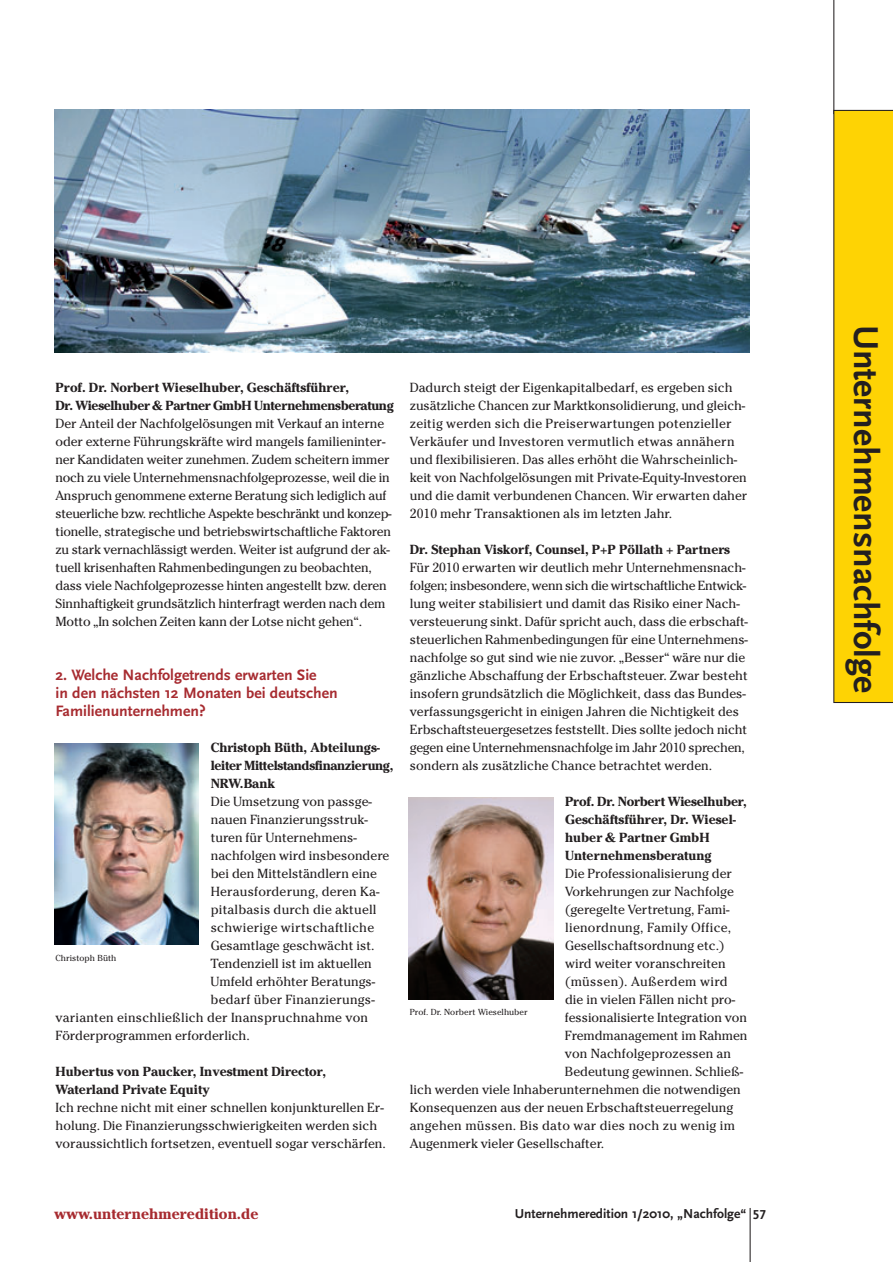
<style>
.page{position:relative;width:893px;height:1263px;background:#fff}
.page>*{position:absolute;margin:0;border:0;box-sizing:border-box;transform-origin:0 0}
.t1{font:700 36px "Scala Sans";color:#231f20}
.t2{font:700 15.75px/18px "Scala Sans";color:#a72b30}
.t3{font:700 15px "Cheltenham";color:#a72b30}
.t4{font:700 13.5px "Scala Sans";color:#231f20}
.t5{font:13.2px/18px "Cheltenham";color:#231f20}
.t6{font:700 13.2px/18px "Cheltenham";color:#231f20}
.t7{font:700 13.2px/18px "Cheltenham";letter-spacing:-.03em;color:#231f20}
.t8{font:13.2px "Cheltenham";letter-spacing:.02em;color:#231f20}
.t9{font:13.2px "Cheltenham";letter-spacing:.025em;color:#231f20}
.t10{font:8.7px "Cheltenham";color:#231f20}
.s1{font-family:"Scala Sans Figures"}
</style>
<div class="page">
<hr style="left:749px;top:1208px;width:2px;height:54px;background:#231f20">
<svg style="left:833px;top:0;width:59px;height:703px;background:#f9d62c"></svg>
<img style="left:54px;top:744px;width:145px;height:201px">
<img style="left:408px;top:798px;width:145px;height:201px">
<img style="left:54px;top:110px;width:696px;height:242px">
<p class="t7" style="left:56px;top:380px;width:340px">Prof. Dr. Norbert Wieselhuber, Geschäftsführer,<br>Dr. Wieselhuber &amp; Partner GmbH Unternehmensberatung</p>
<p class="t5" style="left:56px;top:416px;width:338px">Der Anteil der Nachfolgelösungen mit Verkauf an interne oder externe Führungskräfte wird mangels familieninter&shy;ner Kandidaten weiter zunehmen. Zudem scheitern immer noch zu viele Unternehmensnachfolgeprozesse, weil die in Anspruch genommene externe Beratung sich lediglich auf steuerliche bzw. rechtliche Aspekte beschränkt und konzep - tionelle, strategische und betriebswirtschaftliche Faktoren zu stark vernachlässigt werden. Weiter ist aufgrund der ak&shy;tuell krisenhaften Rahmenbedingungen zu beobachten, dass viele Nachfolgeprozesse hinten angestellt bzw. deren Sinnhaftigkeit grundsätzlich hinterfragt werden nach dem Motto „In solchen Zeiten kann der Lotse nicht gehen“.</p>
<p class="t2" style="left:56px;top:667px;width:284px">2. Welche Nachfolgetrends erwarten Sie<br>in den nächsten 12 Monaten bei deutschen<br>Familienunternehmen?</p>
<p class="t7" style="left:211px;top:740px;width:184px">Christoph Büth, Abteilungs&shy;leiter Mittelstandsfinanzierung,<br>NRW.Bank</p>
<p class="t5" style="left:211px;top:794px;width:163px">Die Umsetzung von passge -</p>
<p class="t5" style="left:211px;top:812px;width:159px">nauen Finanzierungsstruk -</p>
<p class="t5" style="left:211px;top:830px;width:148px">turen für Unternehmens -</p>
<p class="t5" style="left:211px;top:848px;width:180px">nachfolgen wird insbesondere</p>
<p class="t5" style="left:211px;top:866px;width:168px">bei den Mittelständlern eine</p>
<p class="t5" style="left:211px;top:884px;width:170px">Herausforderung, deren Ka -</p>
<p class="t5" style="left:211px;top:902px;width:167px">pitalbasis durch die aktuell</p>
<p class="t8" style="left:211px;top:923px;width:165px">schwierige wirtschaftliche</p>
<p class="t5" style="left:211px;top:938px;width:165px">Gesamtlage geschwächt ist.</p>
<p class="t5" style="left:211px;top:956px;width:163px">Tendenziell ist im aktuellen</p>
<p class="t5" style="left:211px;top:974px;width:166px">Umfeld erhöhter Beratungs -</p>
<p class="t5" style="left:211px;top:992px;width:166px">bedarf über Finanzierungs -</p>
<p class="t5" style="left:56px;top:1010px;width:314px">varianten einschließlich der Inanspruchnahme von</p>
<p class="t5" style="left:56px;top:1028px;width:196px">Förderprogrammen erforderlich.</p>
<p class="t6" style="left:56px;top:1064px;width:272px">Hubertus von Paucker, Investment Director,<br>Waterland Private Equity</p>
<p class="t5" style="left:56px;top:1100px;width:332px">Ich rechne nicht mit einer schnellen konjunkturellen Er&shy;holung. Die Finanzierungsschwierigkeiten werden sich voraussichtlich fortsetzen, eventuell sogar verschärfen.</p>
<p class="t10" style="left:55px;top:955px;width:63px">Christoph Büth</p>
<p class="t5" style="left:410px;top:380px;width:339px">Dadurch steigt der Eigenkapitalbedarf, es ergeben sich zusätzliche Chancen zur Marktkonsolidierung, und gleich - zeitig werden sich die Preiserwartungen potenzieller Verkäufer und Investoren vermutlich etwas annähern und flexibilisieren. Das alles erhöht die Wahrscheinlich&shy;keit von Nachfolgelösungen mit Private-Equity-Investoren und die damit verbundenen Chancen. Wir erwarten daher 2010 mehr Transaktionen als im letzten Jahr.</p>
<p class="t6" style="left:410px;top:542px;width:322px">Dr. Stephan Viskorf, Counsel, P+P Pöllath + Partners</p>
<p class="t5" style="left:410px;top:560px;width:340px">Für 2010 erwarten wir deutlich mehr Unternehmensnach - folgen; insbesondere, wenn sich die wirtschaftliche Entwick - lung weiter stabilisiert und damit das Risiko einer Nach - versteuerung sinkt. Dafür spricht auch, dass die erb schaft - steuerlichen Rahmenbedingungen für eine Unterneh mens - nachfolge so gut sind wie nie zuvor. „Besser“ wäre nur die gänzliche Abschaffung der Erbschaftsteuer. Zwar besteht insofern grundsätzlich die Möglichkeit, dass das Bundes&shy;verfassungsgericht in einigen Jahren die Nichtigkeit des Erbschaftsteuergesetzes feststellt. Dies sollte jedoch nicht gegen eine Unternehmensnachfolge im Jahr 2010 sprechen, sondern als zusätzliche Chance betrachtet werden.</p>
<p class="t6" style="left:565px;top:794px;width:183px">Prof. Dr. Norbert Wieselhuber,<br>Geschäftsführer, Dr. Wiesel&shy;huber &amp; Partner GmbH<br>Unternehmensberatung</p>
<p class="t5" style="left:565px;top:866px;width:168px">Die Professionalisierung der</p>
<p class="t5" style="left:565px;top:884px;width:170px">Vorkehrungen zur Nachfolge</p>
<p class="t5" style="left:565px;top:902px;width:166px">(geregelte Vertretung, Fami-</p>
<p class="t8" style="left:565px;top:923px;width:168px">lienordnung, Family Office,</p>
<p class="t5" style="left:565px;top:938px;width:161px">Gesellschaftsordnung etc.)</p>
<p class="t5" style="left:565px;top:956px;width:162px">wird weiter voranschreiten</p>
<p class="t9" style="left:565px;top:977px;width:164px">(müssen). Außerdem wird</p>
<p class="t5" style="left:565px;top:992px;width:172px">die in vielen Fällen nicht pro-</p>
<p class="t5" style="left:565px;top:1010px;width:184px">fessionalisierte Integration von</p>
<p class="t5" style="left:565px;top:1028px;width:184px">Fremdmanagement im Rahmen</p>
<p class="t5" style="left:565px;top:1046px;width:168px">von Nachfolgepro zessen an</p>
<p class="t5" style="left:565px;top:1064px;width:180px">Bedeutung gewinnen. Schließ-</p>
<p class="t5" style="left:410px;top:1082px;width:332px">lich werden viele Inhaberunternehmen die notwen digen</p>
<p class="t5" style="left:410px;top:1100px;width:325px">Konsequenzen aus der neuen Erbschaftsteuerregelung</p>
<p class="t8" style="left:410px;top:1121px;width:327px">angehen müssen. Bis dato war dies noch zu wenig im</p>
<p class="t5" style="left:410px;top:1136px;width:196px">Augenmerk vieler Gesellschafter.</p>
<p class="t10" style="left:410px;top:1009px;width:119px">Prof. Dr. Norbert Wieselhuber</p>
<p class="t3" style="left:54px;top:1208px;width:206px">www.unternehmeredition.de</p>
<p class="t4" style="left:515px;top:1209px;width:253px">Unternehmeredition 1/2010, „Nachfolge“ <span class="s1">57</span></p>
<h1 class="t1" style="left:880px;top:325px;width:370px;rotate:90deg">Unternehmensnachfolge</h1>
</div>
